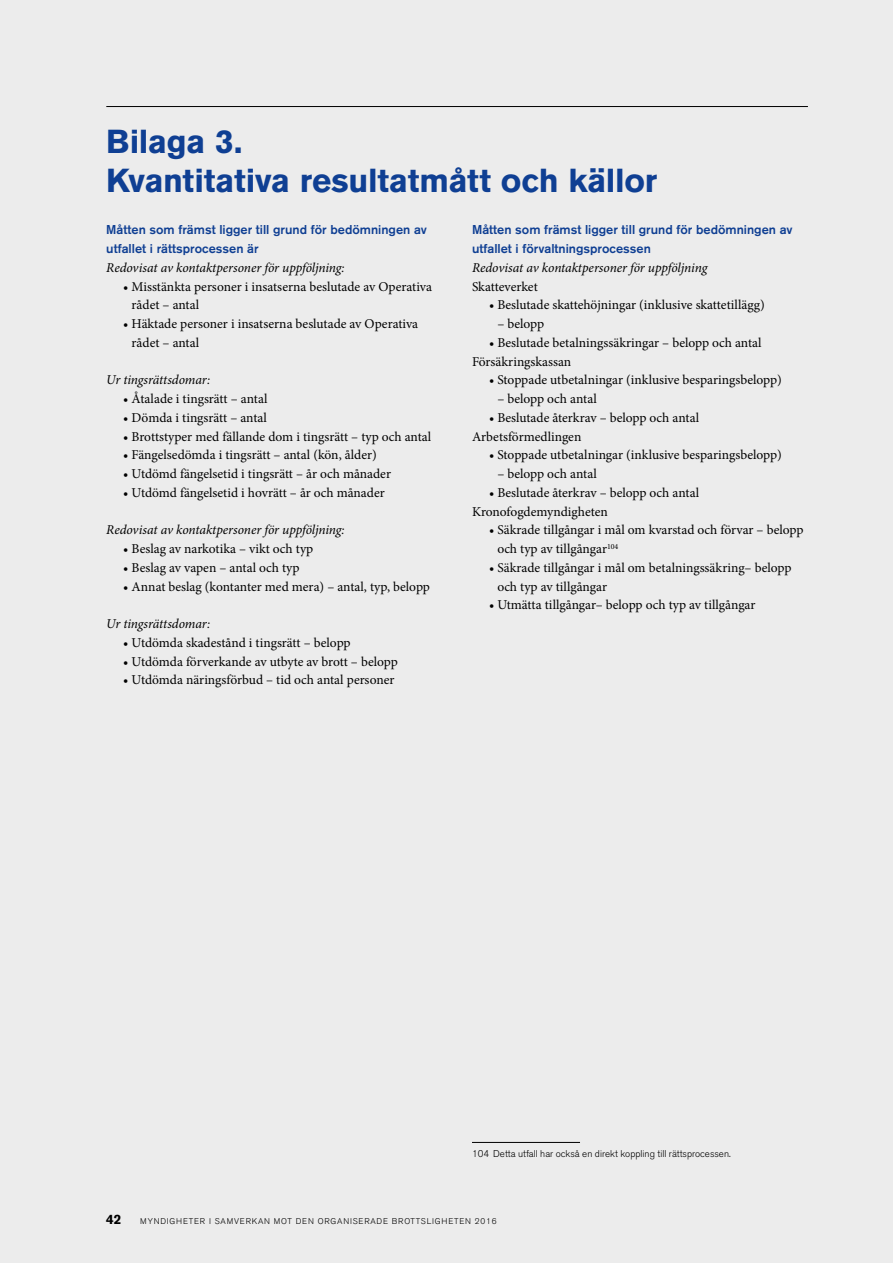
<style>
.page{position:relative;width:893px;height:1263px;background:#ececec}
.page>*{position:absolute;margin:0;border:0;box-sizing:border-box;transform-origin:0 0}
.t1{font:700 33px/39px "Akzidenz Grotesk BQ";letter-spacing:-.01em;color:#0f3f93}
.t2{font:13.5px/18.8px "Minion Pro";color:#000}
.t3{font:italic 13.5px "Minion Pro";letter-spacing:-.01em;color:#000}
.t4{font:700 13.5px "Akzidenz Grotesk BQ";color:#000}
.t5{font:500 12.75px/18.8px "Akzidenz Grotesk BQ";color:#0f3f93}
.t6{font:300 9.75px "Akzidenz Grotesk BQ";color:#000}
.t7{font:300 8.25px "Akzidenz Grotesk BQ";letter-spacing:.1em;color:#000}
</style>
<div class="page">
<hr style="left:106px;top:106px;width:702px;height:1px;background:#000">
<hr style="left:472px;top:1142px;width:108px;height:1px;background:#000">
<h1 class="t1" style="left:106px;top:122px;width:552px">Bilaga 3.<br>Kvantitativa resultatmått och källor</h1>
<p class="t5" style="left:106px;top:220px;width:322px">Måtten som främst ligger till grund för bedömningen av utfallet i rättsprocessen är</p>
<p class="t3" style="left:106px;top:258px;width:240px">Redovisat av kontaktpersoner för uppföljning:</p>
<p class="t2" style="left:132px;top:277px;width:302px;text-indent:-8px">• Misstänkta personer i insatserna beslutade av Operativa rådet – antal</p>
<p class="t2" style="left:132px;top:314px;width:288px;text-indent:-8px">• Häktade personer i insatserna beslutade av Operativa rådet – antal</p>
<p class="t3" style="left:106px;top:371px;width:105px">Ur tingsrättsdomar:</p>
<p class="t2" style="left:123px;top:389px;width:146px">• Åtalade i tingsrätt – antal</p>
<p class="t2" style="left:123px;top:408px;width:145px">• Dömda i tingsrätt – antal</p>
<p class="t2" style="left:123px;top:427px;width:309px">• Brottstyper med fällande dom i tingsrätt – typ och antal</p>
<p class="t2" style="left:123px;top:446px;width:255px">• Fängelsedömda i tingsrätt – antal (kön, ålder)</p>
<p class="t2" style="left:123px;top:464px;width:269px">• Utdömd fängelsetid i tingsrätt – år och månader</p>
<p class="t2" style="left:123px;top:483px;width:263px">• Utdömd fängelsetid i hovrätt – år och månader</p>
<p class="t3" style="left:106px;top:521px;width:240px">Redovisat av kontaktpersoner för uppföljning:</p>
<p class="t2" style="left:123px;top:539px;width:191px">• Beslag av narkotika – vikt och typ</p>
<p class="t2" style="left:123px;top:558px;width:178px">• Beslag av vapen – antal och typ</p>
<p class="t2" style="left:123px;top:577px;width:308px">• Annat beslag (kontanter med mera) – antal, typ, belopp</p>
<p class="t3" style="left:106px;top:615px;width:105px">Ur tingsrättsdomar:</p>
<p class="t2" style="left:123px;top:633px;width:229px">• Utdömda skadestånd i tingsrätt – belopp</p>
<p class="t2" style="left:123px;top:652px;width:276px">• Utdömda förverkande av utbyte av brott – belopp</p>
<p class="t2" style="left:123px;top:671px;width:273px">• Utdömda näringsförbud – tid och antal personer</p>
<p class="t5" style="left:472px;top:220px;width:322px">Måtten som främst ligger till grund för bedömningen av utfallet i förvaltningsprocessen</p>
<p class="t3" style="left:472px;top:258px;width:237px">Redovisat av kontaktpersoner för uppföljning</p>
<p class="t2" style="left:472px;top:277px;width:67px">Skatteverket</p>
<p class="t2" style="left:489px;top:296px;width:277px">• Beslutade skattehöjningar (inklusive skattetillägg)</p>
<p class="t2" style="left:497px;top:314px;width:48px">– belopp</p>
<p class="t2" style="left:472px;top:333px;width:291px;text-indent:17px">• Beslutade betalningssäkringar – belopp och antal<br>Försäkringskassan</p>
<p class="t2" style="left:489px;top:371px;width:294px">• Stoppade utbetalningar (inklusive besparingsbelopp)</p>
<p class="t2" style="left:497px;top:389px;width:101px">– belopp och antal</p>
<p class="t2" style="left:472px;top:408px;width:229px;text-indent:17px">• Beslutade återkrav – belopp och antal<br>Arbetsförmedlingen</p>
<p class="t2" style="left:489px;top:446px;width:294px">• Stoppade utbetalningar (inklusive besparingsbelopp)</p>
<p class="t2" style="left:497px;top:464px;width:101px">– belopp och antal</p>
<p class="t2" style="left:472px;top:483px;width:229px;text-indent:17px">• Beslutade återkrav – belopp och antal<br>Kronofogdemyndigheten</p>
<p class="t2" style="left:497px;top:521px;width:308px;text-indent:-8px">• Säkrade tillgångar i mål om kvarstad och förvar – belopp och typ av tillgångar<sup>104</sup></p>
<p class="t2" style="left:497px;top:558px;width:296px;text-indent:-8px">• Säkrade tillgångar i mål om betalningssäkring– belopp och typ av tillgångar</p>
<p class="t2" style="left:489px;top:596px;width:268px">• Utmätta tillgångar– belopp och typ av tillgångar</p>
<p class="t6" style="left:472px;top:1148px;width:260px">104 Detta utfall har också en direkt koppling till rättsprocessen.</p>
<p class="t4" style="left:106px;top:1211px;width:17px">42</p>
<p class="t7" style="left:140px;top:1216px;width:358px">MYNDIGHETER I SAMVERKAN MOT DEN ORGANISERADE BROTTSLIGHETEN 2016</p>
</div>
